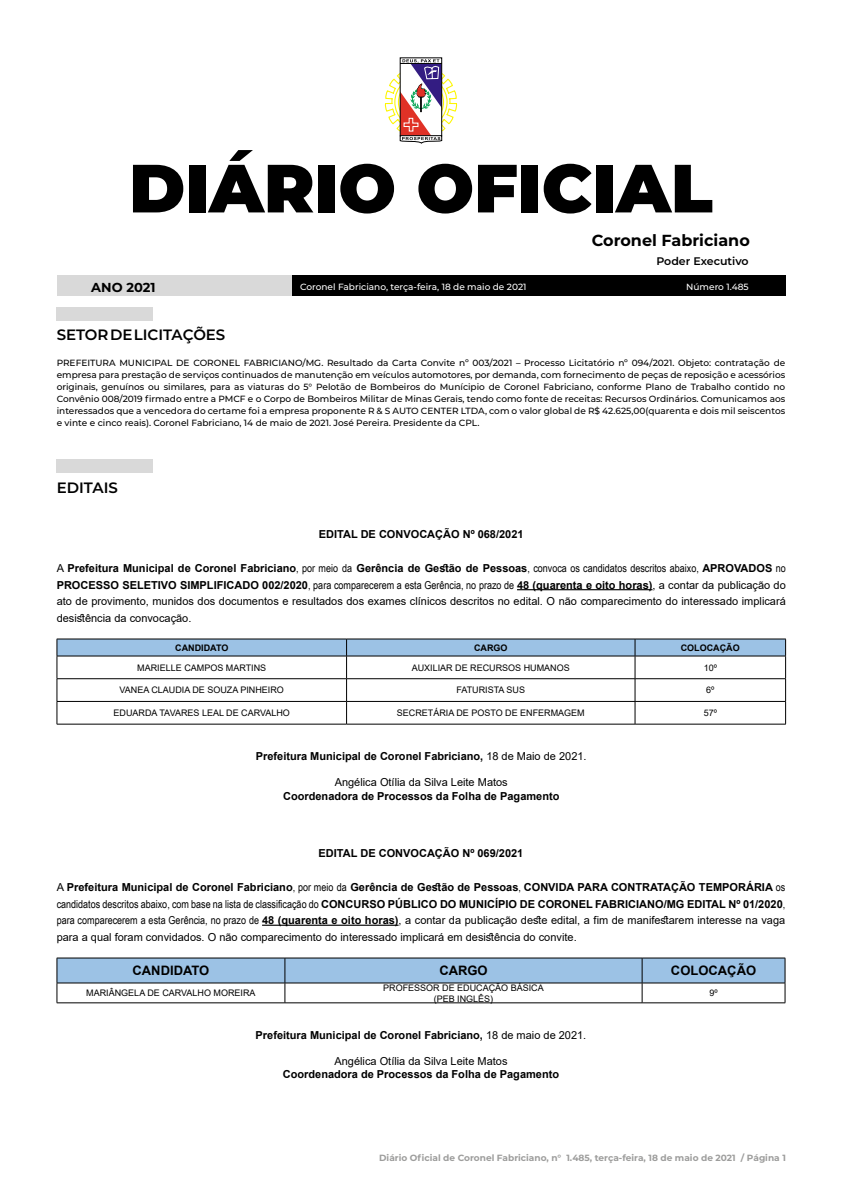
<style>
.page{position:relative;width:842px;height:1191px;background:#fff}
.page>*{position:absolute;margin:0;border:0;box-sizing:border-box;transform-origin:0 0}
.t1{font:900 68px "Montserrat";color:#000}
.t2{font:700 16px "Montserrat";color:#000}
.t3{font:600 15px "Montserrat";letter-spacing:-.005em;color:#000}
.t4{font:700 13px "Arial";color:#000}
.t5{font:700 13px "Montserrat";color:#000}
.t6{font:700 11px/16.5px "Arial";color:#000;text-align:justify}
.t7{font:11px/16.5px "Arial";color:#000;text-align:justify}
.t8{font:600 11px "Montserrat";color:#000}
.t9{font:500 9px/12px "Montserrat";color:#000;text-align:justify}
.t10{font:9px/10.8px "Arial";color:#000;text-align:center}
.t11{font:700 9px "Montserrat";color:#9d9d9c}
.t12{font:500 9px "Montserrat";color:#fff}
.t13{font:700 9px "Arial";color:#000}
.s1{font-weight:700}
.s2{font-family:"Arial Narrow"}
.s3{font-weight:400}
.s4{font-family:"Arial Narrow";font-weight:400}
</style>
<div class="page">
<div style="left:286px;top:275px;width:499px;height:21px;background:#000"></div>
<div style="left:57px;top:275px;width:235px;height:21px;background:#d9d9d9"></div>
<svg style="left:385px;top:57px;width:72px;height:87px"></svg>
<hr style="left:517px;top:589px;width:135px;height:1px;background:#000">
<svg style="left:57px;top:639px;width:729px;height:85px"></svg>
<hr style="left:57px;top:724px;width:290px;height:1px;background:#000">
<hr style="left:347px;top:724px;width:288px;height:1px;background:#000">
<hr style="left:635px;top:724px;width:151px;height:1px;background:#000">
<div style="left:57px;top:307px;width:96px;height:13px;background:#d9d9d9"></div>
<div style="left:57px;top:459px;width:96px;height:14px;background:#d9d9d9"></div>
<hr style="left:262px;top:924px;width:137px;height:1px;background:#000">
<hr style="left:57px;top:957px;width:228px;height:1px;background:#000">
<hr style="left:285px;top:957px;width:357px;height:1px;background:#000">
<hr style="left:642px;top:957px;width:143px;height:1px;background:#000">
<svg style="left:57px;top:958px;width:729px;height:44px"></svg>
<hr style="left:57px;top:1002px;width:228px;height:1px;background:#000">
<hr style="left:285px;top:1002px;width:357px;height:1px;background:#000">
<hr style="left:642px;top:1002px;width:143px;height:1px;background:#000">
<h1 class="t1" style="left:129px;top:137px;width:585px">DIÁRIO OFICIAL</h1>
<h2 class="t2" style="left:592px;top:229px;width:160px">Coronel Fabriciano</h2>
<p class="t8" style="left:656px;top:253px;width:94px">Poder Executivo</p>
<h3 class="t5" style="left:91px;top:277px;width:66px">ANO 2021</h3>
<p class="t12" style="left:300px;top:280px;width:228px">Coronel Fabriciano, terça-feira, 18 de maio de 2021</p>
<p class="t12" style="left:686px;top:280px;width:64px">Número 1.485</p>
<h3 class="t3" style="left:57px;top:324px;width:170px">SETOR DE LICITAÇÕES</h3>
<p class="t9" style="left:57px;top:356px;width:730px">PREFEITURA MUNICIPAL DE CORONEL FABRICIANO/MG. Resultado da Carta Convite nº 003/2021 – Processo Licitatório nº 094/2021. Objeto: contratação de empresa para prestação de serviços continuados de manutenção em veículos automotores, por demanda, com fornecimento de peças de reposição e acessórios originais, genuínos ou similares, para as viaturas do 5° Pelotão de Bombeiros do Munícipio de Coronel Fabriciano, conforme Plano de Trabalho contido no Convênio 008/2019 firmado entre a PMCF e o Corpo de Bombeiros Militar de Minas Gerais, tendo como fonte de receitas: Recursos Ordinários. Comunicamos aos interessados que a vencedora do certame foi a empresa proponente R &amp; S AUTO CENTER LTDA, com o valor global de R$ 42.625,00(quarenta e dois mil seiscentos e vinte e cinco reais). Coronel Fabriciano, 14 de maio de 2021. José Pereira. Presidente da CPL.</p>
<h3 class="t3" style="left:57px;top:476px;width:63px">EDITAIS</h3>
<p class="t6" style="left:319px;top:526px;width:206px">EDITAL DE CONVOCAÇÃO Nº 068/2021</p>
<p class="t7" style="left:57px;top:560px;width:731px">A <span class="s1">Prefeitura Municipal de Coronel Fabriciano</span><span class="s2">, por meio da</span> <span class="s1">Gerência de Gestão de Pessoas</span><span class="s2">, convoca os candidatos descritos abaixo,</span> <span class="s1">APROVADOS</span> <span class="s2">no </span><span class="s1">PROCESSO SELETIVO SIMPLIFICADO 002/2020</span><span class="s2">, para comparecerem a esta Gerência, no prazo de</span> <span class="s1">48 (quarenta e oito horas)</span>, a contar da publicação do ato de provimento, munidos dos documentos e resultados dos exames clínicos descritos no edital. O não comparecimento do interessado implicará desistência da convocação.</p>
<p class="t13" style="left:175px;top:641px;width:55px">CANDIDATO</p>
<p class="t13" style="left:474px;top:641px;width:35px">CARGO</p>
<p class="t13" style="left:681px;top:641px;width:60px">COLOCAÇÃO</p>
<p class="t10" style="left:137px;top:662px;width:130px">MARIELLE CAMPOS MARTINS</p>
<p class="t10" style="left:412px;top:662px;width:160px">AUXILIAR DE RECURSOS HUMANOS</p>
<p class="t10" style="left:704px;top:662px;width:15px">10º</p>
<p class="t10" style="left:120px;top:684px;width:166px">VANEA CLAUDIA DE SOUZA PINHEIRO</p>
<p class="t10" style="left:456px;top:684px;width:70px">FATURISTA SUS</p>
<p class="t10" style="left:706px;top:684px;width:10px">6º</p>
<p class="t10" style="left:114px;top:707px;width:178px">EDUARDA TAVARES LEAL DE CARVALHO</p>
<p class="t10" style="left:397px;top:707px;width:189px">SECRETÁRIA DE POSTO DE ENFERMAGEM</p>
<p class="t10" style="left:704px;top:707px;width:15px">57º</p>
<p class="t6" style="left:256px;top:748px;width:332px">Prefeitura Municipal de Coronel Fabriciano, <span class="s3">18 de Maio de 2021.</span></p>
<p class="t7" style="left:335px;top:774px;width:175px">Angélica Otília da Silva Leite Matos</p>
<p class="t6" style="left:283px;top:787px;width:278px">Coordenadora de Processos da Folha de Pagamento</p>
<p class="t6" style="left:319px;top:845px;width:206px">EDITAL DE CONVOCAÇÃO Nº 069/2021</p>
<p class="t6" style="left:57px;top:879px;width:730px"><span class="s3">A</span> Prefeitura Municipal de Coronel Fabriciano<span class="s4">, por meio da</span> Gerência de Gestão de Pessoas<span class="s4">,</span> CONVIDA PARA CONTRATAÇÃO TEMPORÁRIA <span class="s4">os candidatos descritos abaixo, com base na lista de classificação do</span> CONCURSO PÚBLICO DO MUNICÍPIO DE CORONEL FABRICIANO/MG EDITAL Nº 01/2020<span class="s4">, para comparecerem a esta Gerência, no prazo de</span> 48 (quarenta e oito horas)<span class="s3">, a contar da publicação deste edital, a fim de manifestarem interesse na vaga para a qual foram convidados. O não comparecimento do interessado implicará em desistência do convite.</span></p>
<h3 class="t4" style="left:133px;top:961px;width:78px">CANDIDATO</h3>
<h3 class="t4" style="left:439px;top:961px;width:50px">CARGO</h3>
<h3 class="t4" style="left:671px;top:961px;width:87px">COLOCAÇÃO</h3>
<p class="t10" style="left:86px;top:987px;width:171px">MARIÂNGELA DE CARVALHO MOREIRA</p>
<p class="t10" style="left:383px;top:982px;width:162px">PROFESSOR DE EDUCAÇÃO BÁSICA (PEB INGLÊS)</p>
<p class="t10" style="left:709px;top:987px;width:10px">9º</p>
<p class="t6" style="left:256px;top:1026px;width:332px">Prefeitura Municipal de Coronel Fabriciano, <span class="s3">18 de maio de 2021.</span></p>
<p class="t7" style="left:334px;top:1053px;width:175px">Angélica Otília da Silva Leite Matos</p>
<p class="t6" style="left:283px;top:1066px;width:278px">Coordenadora de Processos da Folha de Pagamento</p>
<p class="t11" style="left:379px;top:1151px;width:408px">Diário Oficial de Coronel Fabriciano, n° 1.485, terça-feira, 18 de maio de 2021 / Página 1</p>
</div>
